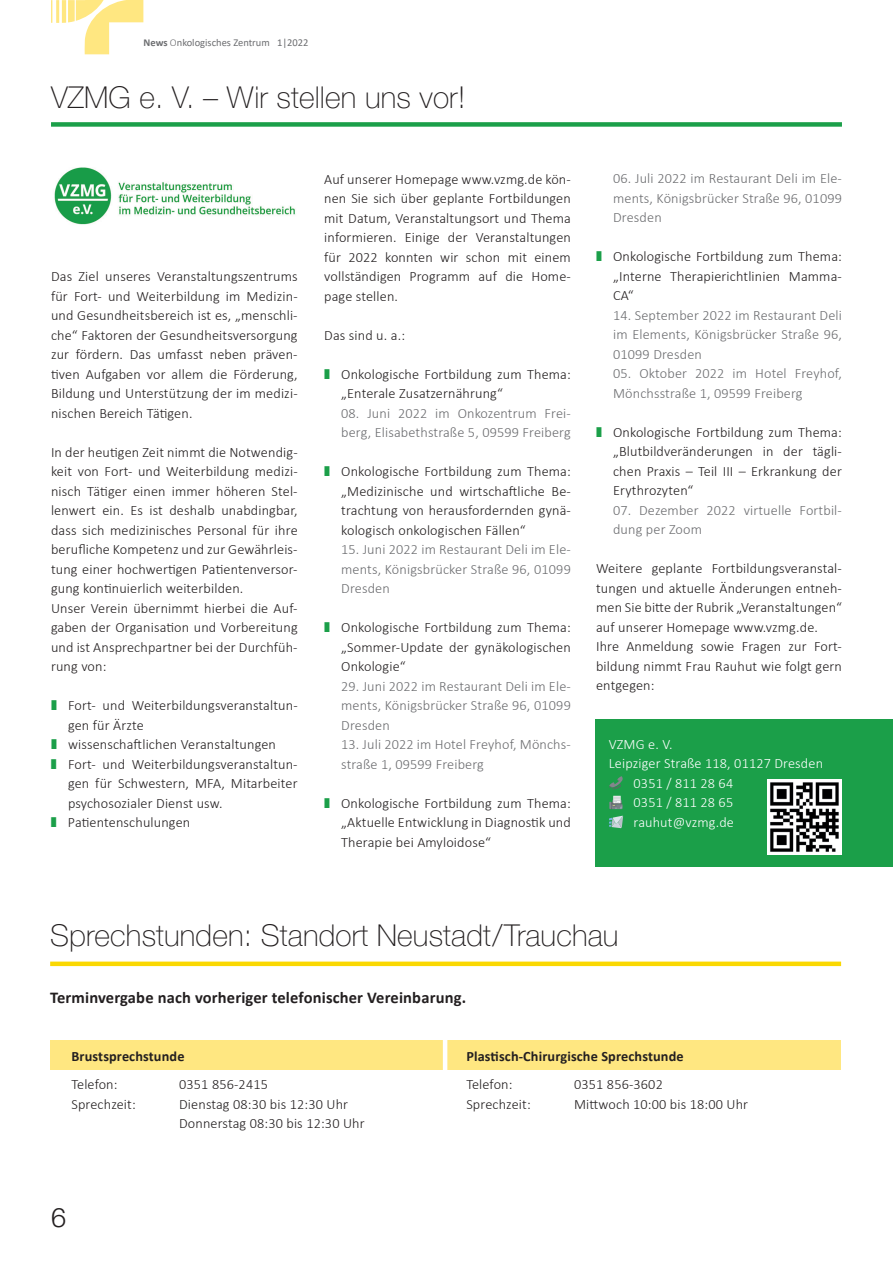
<style>
.page{position:relative;width:893px;height:1263px;background:#fff}
.page>*{position:absolute;margin:0;border:0;box-sizing:border-box;transform-origin:0 0}
.t1{font:100 30px "Helvetica Neue LT Pro";letter-spacing:.005em;color:#231f20}
.t2{font:300 27px "Helvetica Neue LT Pro";color:#231f20}
.t3{font:700 16.5px "Calibri";letter-spacing:.01em;color:#231f20}
.t4{font:300 14.25px/19.5px "Calibri";letter-spacing:.01em;color:#231f20;text-align:justify}
.t5{font:300 14.25px/19.5px "Calibri";letter-spacing:.01em;color:#6c6d70}
.t6{font:300 14.25px "Calibri";letter-spacing:.01em;color:#fff}
.t7{font:700 14.25px "Calibri";letter-spacing:.01em;color:#231f20}
.t8{font:10.5px "Calibri";color:#6c6d70}
.s1{font-weight:700}
.s2{font-weight:300}
</style>
<div class="page">
<svg style="left:51px;top:0;width:92px;height:54px"></svg>
<div style="left:50px;top:1040px;width:791px;height:30px;background:#ffe781"></div>
<div style="left:595px;top:719px;width:298px;height:147px;background:#1b9f49"></div>
<div style="left:50px;top:961px;width:791px;height:5px;background:#fad802"></div>
<img style="left:767px;top:779px;width:75px;height:75px">
<hr style="left:443px;top:1022px;width:4px;height:147px;background:#fff">
<div style="left:51px;top:122px;width:791px;height:5px;background:#1b9f49"></div>
<img style="left:54px;top:167px;width:241px;height:58px">
<p class="t8" style="left:144px;top:35px;width:166px"><span class="s1">News</span> <span class="s2">O</span>nkologisches Zentrum 1|2022</p>
<h1 class="t1" style="left:51px;top:79px;width:416px">VZMG e. V. – Wir stellen uns vor!</h1>
<p class="t4" style="left:51px;top:266px;width:248px">Das Ziel unseres Veranstaltungszentrums für Fort- und Weiterbildung im Medizin&shy;und Gesundheitsbereich ist es, „menschli&shy;che“ Faktoren der Gesundheitsversorgung zur fördern. Das umfasst neben präven&shy;tiven Aufgaben vor allem die Förderung, Bildung und Unterstützung der im medizi&shy;nischen Bereich Tätigen.</p>
<p class="t4" style="left:51px;top:442px;width:248px;text-align:left">In der heutigen Zeit nimmt die Notwendig&shy;keit von Fort- und Weiterbildung medizi&shy;nisch Tätiger einen immer höheren Stel&shy;lenwert ein. Es ist deshalb unabdingbar, dass sich medizinisches Personal für ihre berufliche Kompetenz und zur Gewährleis&shy;tung einer hochwertigen Patientenversor&shy;gung kontinuierlich weiterbilden.<br>Unser Verein übernimmt hierbei die Auf&shy;gaben der Organisation und Vorbereitung und ist Ansprechpartner bei der Durchfüh&shy;rung von:</p>
<p class="t4" style="left:68px;top:695px;width:231px;text-align:left">Fort- und Weiterbildungsveranstaltun&shy;gen für Ärzte<br>wissenschaftlichen Veranstaltungen<br>Fort- und Weiterbildungsveranstaltun&shy;gen für Schwestern, MFA, Mitarbeiter psychosozialer Dienst usw.<br>Patientenschulungen</p>
<p class="t4" style="left:324px;top:169px;width:248px">Auf unserer Homepage www.vzmg.de kön&shy;nen Sie sich über geplante Fortbildungen mit Datum, Veranstaltungsort und Thema informieren. Einige der Veranstaltungen für 2022 konnten wir schon mit einem vollständigen Programm auf die Home&shy;page stellen.</p>
<p class="t4" style="left:324px;top:325px;width:82px">Das sind u. a.:</p>
<p class="t4" style="left:341px;top:364px;width:231px">Onkologische Fortbildung zum Thema: „Enterale Zusatzernährung“</p>
<p class="t5" style="left:341px;top:403px;width:231px">08. Juni 2022 im Onkozentrum Frei&shy;berg, Elisabethstraße 5, 09599 Freiberg</p>
<p class="t4" style="left:341px;top:461px;width:231px">Onkologische Fortbildung zum Thema: „Medizinische und wirtschaftliche Be&shy;trachtung von herausfordernden gynä&shy;kologisch onkologischen Fällen“</p>
<p class="t5" style="left:341px;top:539px;width:231px;text-align:justify">15. Juni 2022 im Restaurant Deli im Ele&shy;ments, Königsbrücker Straße 96, 01099<br>Dresden</p>
<p class="t4" style="left:341px;top:617px;width:231px">Onkologische Fortbildung zum Thema: „Sommer-Update der gynäkologischen Onkologie“</p>
<p class="t5" style="left:341px;top:676px;width:231px;text-align:justify">29. Juni 2022 im Restaurant Deli im Ele&shy;ments, Königsbrücker Straße 96, 01099<br>Dresden</p>
<p class="t5" style="left:341px;top:734px;width:231px">13. Juli 2022 im Hotel Freyhof, Mönchs&shy;straße 1, 09599 Freiberg</p>
<p class="t4" style="left:341px;top:793px;width:231px">Onkologische Fortbildung zum Thema: „Aktuelle Entwicklung in Diagnostik und Therapie bei Amyloidose“</p>
<p class="t5" style="left:613px;top:169px;width:230px;text-align:justify">06. Juli 2022 im Restaurant Deli im Ele&shy;ments, Königsbrücker Straße 96, 01099<br>Dresden</p>
<p class="t4" style="left:613px;top:247px;width:230px">Onkologische Fortbildung zum Thema: „Interne Therapierichtlinien Mamma-CA“</p>
<p class="t5" style="left:613px;top:305px;width:230px;text-align:justify">14. September 2022 im Restaurant Deli im Elements, Königsbrücker Straße 96, 01099 Dresden</p>
<p class="t5" style="left:613px;top:364px;width:230px">05. Oktober 2022 im Hotel Freyhof,<br>Mönchsstraße 1, 09599 Freiberg</p>
<p class="t4" style="left:613px;top:422px;width:230px">Onkologische Fortbildung zum Thema: „Blutbildveränderungen in der tägli&shy;chen Praxis – Teil III – Erkrankung der Erythrozyten“</p>
<p class="t5" style="left:613px;top:500px;width:230px">07. Dezember 2022 virtuelle Fortbil&shy;dung per Zoom</p>
<p class="t4" style="left:596px;top:559px;width:247px;text-align:left">Weitere geplante Fortbildungsveranstal&shy;tungen und aktuelle Änderungen entneh&shy;men Sie bitte der Rubrik „Veranstaltungen“ auf unserer Homepage www.vzmg.de.<br>Ihre Anmeldung sowie Fragen zur Fort&shy;bildung nimmt Frau Rauhut wie folgt gern entgegen:</p>
<p class="t6" style="left:609px;top:735px;width:65px">VZMG e. V.</p>
<p class="t6" style="left:609px;top:755px;width:216px">Leipziger Straße 118, 01127 Dresden</p>
<p class="t6" style="left:634px;top:774px;width:101px">0351 / 811 28 64</p>
<p class="t6" style="left:634px;top:794px;width:101px">0351 / 811 28 65</p>
<p class="t6" style="left:634px;top:813px;width:102px">rauhut@vzmg.de</p>
<h1 class="t1" style="left:50px;top:918px;width:570px">Sprechstunden: Standort Neustadt/Trauchau</h1>
<p class="t3" style="left:50px;top:985px;width:417px">Terminvergabe nach vorheriger telefonischer Vereinbarung.</p>
<p class="t7" style="left:71px;top:1046px;width:115px">Brustsprechstunde</p>
<p class="t4" style="left:71px;top:1074px;width:48px">Telefon:</p>
<p class="t4" style="left:179px;top:1074px;width:90px">0351 856-2415</p>
<p class="t4" style="left:71px;top:1094px;width:66px">Sprechzeit:</p>
<p class="t4" style="left:179px;top:1094px;width:187px">Dienstag 08:30 bis 12:30 Uhr<br>Donnerstag 08:30 bis 12:30 Uhr</p>
<h2 class="t2" style="left:51px;top:1201px;width:17px">6</h2>
<p class="t7" style="left:466px;top:1046px;width:219px">Plastisch-Chirurgische Sprechstunde</p>
<p class="t4" style="left:466px;top:1074px;width:48px">Telefon:</p>
<p class="t4" style="left:574px;top:1074px;width:90px">0351 856-3602</p>
<p class="t4" style="left:466px;top:1094px;width:66px">Sprechzeit:</p>
<p class="t4" style="left:574px;top:1094px;width:176px">Mittwoch 10:00 bis 18:00 Uhr</p>
</div>
